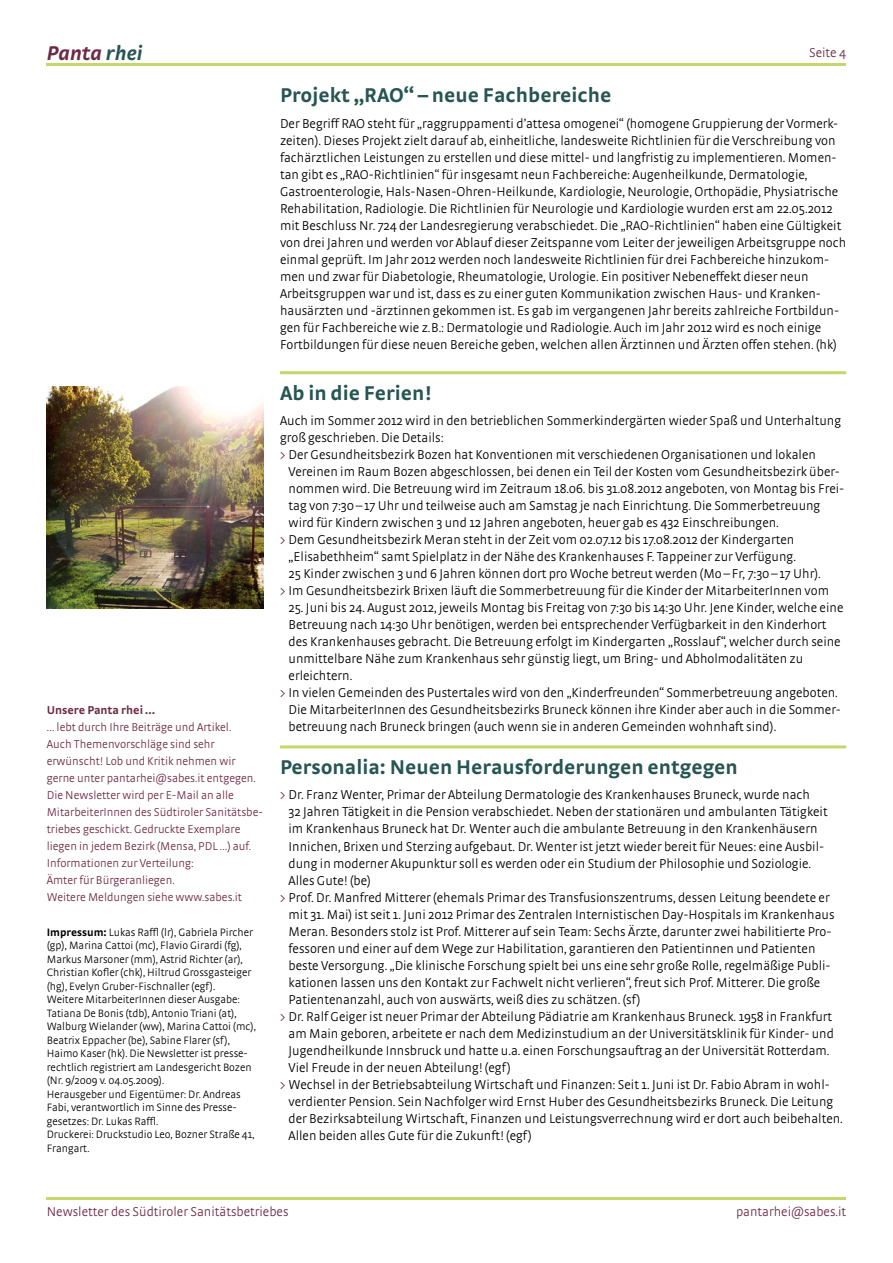
<style>
.page{position:relative;width:893px;height:1263px;background:#fff}
.page>*{position:absolute;margin:0;border:0;box-sizing:border-box;transform-origin:0 0}
.t1{font:700 21px "Strada OT";color:#275553}
.t2{font:italic 700 21px "Strada OT";color:#6e2a45}
.t3{font:300 13.5px/17px "Strada OT";color:#000}
.t4{font:300 13.5px "Strada OT";color:#6e2a45}
.t5{font:300 12px/17px "Strada OT";color:#6e2a45}
.t6{font:700 12px "Strada OT";color:#6e2a45}
.t7{font:300 11.25px/13.5px "Strada OT";color:#000}
.s1{color:#275553}
.s2{color:#6e2a45}
.s3{font-weight:700}
</style>
<div class="page">
<img style="left:47px;top:387px;width:216px;height:221px">
<hr style="left:47px;top:1197px;width:799px;height:2px;background:#c5d76a">
<hr style="left:47px;top:64px;width:799px;height:2px;background:#c5d76a">
<hr style="left:280px;top:371px;width:566px;height:3px;background:#c5d76a">
<hr style="left:280px;top:745px;width:566px;height:3px;background:#c5d76a">
<h1 class="t2" style="left:47px;top:40px;width:97px">Panta <span class="s1">rhei</span></h1>
<p class="t4" style="left:809px;top:45px;width:39px">Seite 4</p>
<h1 class="t1" style="left:280px;top:82px;width:333px">Projekt „RAO“ – neue Fachbereiche</h1>
<p class="t3" style="left:280px;top:115px;width:568px">Der Begriff RAO steht für „raggruppamenti d’attesa omogenei“ (homogene Gruppierung der Vormerk&shy;zeiten). Dieses Projekt zielt darauf ab, einheitliche, landesweite Richtlinien für die Verschreibung von fachärztlichen Leistungen zu erstellen und diese mittel- und langfristig zu implementieren. Momen&shy;tan gibt es „RAO-Richtlinien“ für insgesamt neun Fachbereiche: Augenheilkunde, Dermatologie, Gastroenterologie, Hals-Nasen-Ohren-Heilkunde, Kardiologie, Neurologie, Orthopädie, Physiatrische Rehabilitation, Radiologie. Die Richtlinien für Neurologie und Kardiologie wurden erst am 22.05.2012 mit Beschluss Nr. 724 der Landesregierung verabschiedet. Die „RAO-Richtlinien“ haben eine Gültigkeit von drei Jahren und werden vor Ablauf dieser Zeitspanne vom Leiter der jeweiligen Arbeitsgruppe noch einmal geprüft. Im Jahr 2012 werden noch landesweite Richtlinien für drei Fachbereiche hinzukom&shy;men und zwar für Diabetologie, Rheumatologie, Urologie. Ein positiver Nebeneffekt dieser neun Arbeitsgruppen war und ist, dass es zu einer guten Kommunikation zwischen Haus- und Kranken&shy;hausärzten und -ärztinnen gekommen ist. Es gab im vergangenen Jahr bereits zahlreiche Fortbildun&shy;gen für Fachbereiche wie z.B.: Dermatologie und Radiologie. Auch im Jahr 2012 wird es noch einige Fortbildungen für diese neuen Bereiche geben, welchen allen Ärztinnen und Ärzten offen stehen. (hk)</p>
<h1 class="t1" style="left:280px;top:380px;width:153px">Ab in die Ferien!</h1>
<p class="t3" style="left:280px;top:412px;width:563px">Auch im Sommer 2012 wird in den betrieblichen Sommerkindergärten wieder Spaß und Unterhaltung groß geschrieben. Die Details:<br><span class="s2">&gt;</span> Der Gesundheitsbezirk Bozen hat Konventionen mit verschiedenen Organisationen und lokalen</p>
<p class="t3" style="left:289px;top:463px;width:553px">Vereinen im Raum Bozen abgeschlossen, bei denen ein Teil der Kosten vom Gesundheitsbezirk über-</p>
<p class="t3" style="left:289px;top:480px;width:557px">nommen wird. Die Betreuung wird im Zeitraum 18.06. bis 31.08.2012 angeboten, von Montag bis Frei-</p>
<p class="t3" style="left:289px;top:497px;width:533px">tag von 7:30–17 Uhr und teilweise auch am Samstag je nach Einrichtung. Die Sommerbetreuung</p>
<p class="t3" style="left:289px;top:514px;width:492px">wird für Kindern zwischen 3 und 12 Jahren angeboten, heuer gab es 432 Einschreibungen.</p>
<p class="t3" style="left:280px;top:531px;width:516px"><span class="s2">&gt;</span> Dem Gesundheitsbezirk Meran steht in der Zeit vom 02.07.12 bis 17.08.2012 der Kindergarten</p>
<p class="t3" style="left:289px;top:548px;width:509px">„Elisabethheim“ samt Spielplatz in der Nähe des Krankenhauses F. Tappeiner zur Verfügung.</p>
<p class="t3" style="left:289px;top:565px;width:534px">25 Kinder zwischen 3 und 6 Jahren können dort pro Woche betreut werden (Mo–Fr, 7:30– 17 Uhr).</p>
<p class="t3" style="left:280px;top:583px;width:550px"><span class="s2">&gt;</span> Im Gesundheitsbezirk Brixen läuft die Sommerbetreuung für die Kinder der MitarbeiterInnen vom</p>
<p class="t3" style="left:289px;top:600px;width:556px">25. Juni bis 24. August 2012, jeweils Montag bis Freitag von 7:30 bis 14:30 Uhr. Jene Kinder, welche eine</p>
<p class="t3" style="left:289px;top:617px;width:539px">Betreuung nach 14:30 Uhr benötigen, werden bei entsprechender Verfügbarkeit in den Kinderhort</p>
<p class="t3" style="left:289px;top:634px;width:554px">des Krankenhauses gebracht. Die Betreuung erfolgt im Kindergarten „Rosslauf“, welcher durch seine</p>
<p class="t3" style="left:289px;top:651px;width:516px">unmittelbare Nähe zum Krankenhaus sehr günstig liegt, um Bring- und Abholmodalitäten zu</p>
<p class="t3" style="left:289px;top:668px;width:65px">erleichtern.</p>
<p class="t3" style="left:280px;top:685px;width:559px"><span class="s2">&gt;</span> In vielen Gemeinden des Pustertales wird von den „Kinderfreunden“ Sommerbetreuung angeboten.</p>
<p class="t3" style="left:289px;top:702px;width:554px">Die MitarbeiterInnen des Gesundheitsbezirks Bruneck können ihre Kinder aber auch in die Sommer-</p>
<p class="t3" style="left:289px;top:719px;width:489px">betreuung nach Bruneck bringen (auch wenn sie in anderen Gemeinden wohnhaft sind).</p>
<h1 class="t1" style="left:280px;top:754px;width:459px">Personalia: Neuen Herausforderungen entgegen</h1>
<p class="t3" style="left:280px;top:787px;width:531px"><span class="s2">&gt;</span> Dr. Franz Wenter, Primar der Abteilung Dermatologie des Krankenhauses Bruneck, wurde nach</p>
<p class="t3" style="left:289px;top:804px;width:541px">32 Jahren Tätigkeit in die Pension verabschiedet. Neben der stationären und ambulanten Tätigkeit</p>
<p class="t3" style="left:289px;top:821px;width:530px">im Krankenhaus Bruneck hat Dr. Wenter auch die ambulante Betreuung in den Krankenhäusern</p>
<p class="t3" style="left:289px;top:838px;width:537px">Innichen, Brixen und Sterzing aufgebaut. Dr. Wenter ist jetzt wieder bereit für Neues: eine Ausbil-</p>
<p class="t3" style="left:289px;top:855px;width:524px">dung in moderner Akupunktur soll es werden oder ein Studium der Philosophie und Soziologie.</p>
<p class="t3" style="left:289px;top:872px;width:84px">Alles Gute! (be)</p>
<p class="t3" style="left:280px;top:889px;width:551px"><span class="s2">&gt;</span> Prof. Dr. Manfred Mitterer (ehemals Primar des Transfusionszentrums, dessen Leitung beendete er</p>
<p class="t3" style="left:289px;top:906px;width:547px">mit 31. Mai) ist seit 1. Juni 2012 Primar des Zentralen Internistischen Day-Hospitals im Krankenhaus</p>
<p class="t3" style="left:289px;top:923px;width:544px">Meran. Besonders stolz ist Prof. Mitterer auf sein Team: Sechs Ärzte, darunter zwei habilitierte Pro-</p>
<p class="t3" style="left:289px;top:940px;width:528px">fessoren und einer auf dem Wege zur Habilitation, garantieren den Patientinnen und Patienten</p>
<p class="t3" style="left:289px;top:957px;width:542px">beste Versorgung. „Die klinische Forschung spielt bei uns eine sehr große Rolle, regelmäßige Publi-</p>
<p class="t3" style="left:289px;top:974px;width:533px">kationen lassen uns den Kontakt zur Fachwelt nicht verlieren“, freut sich Prof. Mitterer. Die große</p>
<p class="t3" style="left:289px;top:991px;width:354px">Patientenanzahl, auch von auswärts, weiß dies zu schätzen. (sf)</p>
<p class="t3" style="left:280px;top:1008px;width:554px"><span class="s2">&gt;</span> Dr. Ralf Geiger ist neuer Primar der Abteilung Pädiatrie am Krankenhaus Bruneck. 1958 in Frankfurt</p>
<p class="t3" style="left:289px;top:1025px;width:547px">am Main geboren, arbeitete er nach dem Medizinstudium an der Universitätsklinik für Kinder- und</p>
<p class="t3" style="left:289px;top:1042px;width:542px">Jugendheilkunde Innsbruck und hatte u.a. einen Forschungsauftrag an der Universität Rotterdam.</p>
<p class="t3" style="left:289px;top:1059px;width:224px">Viel Freude in der neuen Abteilung! (egf)</p>
<p class="t3" style="left:280px;top:1076px;width:551px"><span class="s2">&gt;</span> Wechsel in der Betriebsabteilung Wirtschaft und Finanzen: Seit 1. Juni ist Dr. Fabio Abram in wohl-</p>
<p class="t3" style="left:289px;top:1093px;width:546px">verdienter Pension. Sein Nachfolger wird Ernst Huber des Gesundheitsbezirks Bruneck. Die Leitung</p>
<p class="t3" style="left:289px;top:1110px;width:556px">der Bezirksabteilung Wirtschaft, Finanzen und Leistungsverrechnung wird er dort auch beibehalten.</p>
<p class="t3" style="left:289px;top:1127px;width:245px">Allen beiden alles Gute für die Zukunft! (egf)</p>
<p class="t6" style="left:47px;top:703px;width:110px">Unsere Panta rhei …</p>
<p class="t5" style="left:47px;top:719px;width:218px">… lebt durch Ihre Beiträge und Artikel.<br>Auch Themenvorschläge sind sehr erwünscht! Lob und Kritik nehmen wir gerne unter pantarhei@sabes.it entgegen.<br>Die Newsletter wird per E-Mail an alle MitarbeiterInnen des Südtiroler Sanitätsbe&shy;triebes geschickt. Gedruckte Exemplare liegen in jedem Bezirk (Mensa, PDL …) auf.<br>Informationen zur Verteilung:<br>Ämter für Bürgeranliegen.<br>Weitere Meldungen siehe www.sabes.it</p>
<p class="t7" style="left:47px;top:925px;width:211px"><span class="s3">Impressum:</span> Lukas Raffl (lr), Gabriela Pircher (gp), Marina Cattoi (mc), Flavio Girardi (fg), Markus Marsoner (mm), Astrid Richter (ar), Christian Kofler (chk), Hiltrud Grossgasteiger (hg), Evelyn Gruber-Fischnaller (egf).<br>Weitere MitarbeiterInnen dieser Ausgabe:<br>Tatiana De Bonis (tdb), Antonio Triani (at), Walburg Wielander (ww), Marina Cattoi (mc), Beatrix Eppacher (be), Sabine Flarer (sf), Haimo Kaser (hk). Die Newsletter ist presse&shy;rechtlich registriert am Landesgericht Bozen (Nr. 9/2009 v. 04.05.2009).<br>Herausgeber und Eigentümer: Dr. Andreas Fabi, verantwortlich im Sinne des Presse&shy;gesetzes: Dr. Lukas Raffl.<br>Druckerei: Druckstudio Leo, Bozner Straße 41, Frangart.</p>
<p class="t4" style="left:47px;top:1204px;width:243px">Newsletter des Südtiroler Sanitätsbetriebes</p>
<p class="t4" style="left:736px;top:1204px;width:112px">pantarhei@sabes.it</p>
</div>
